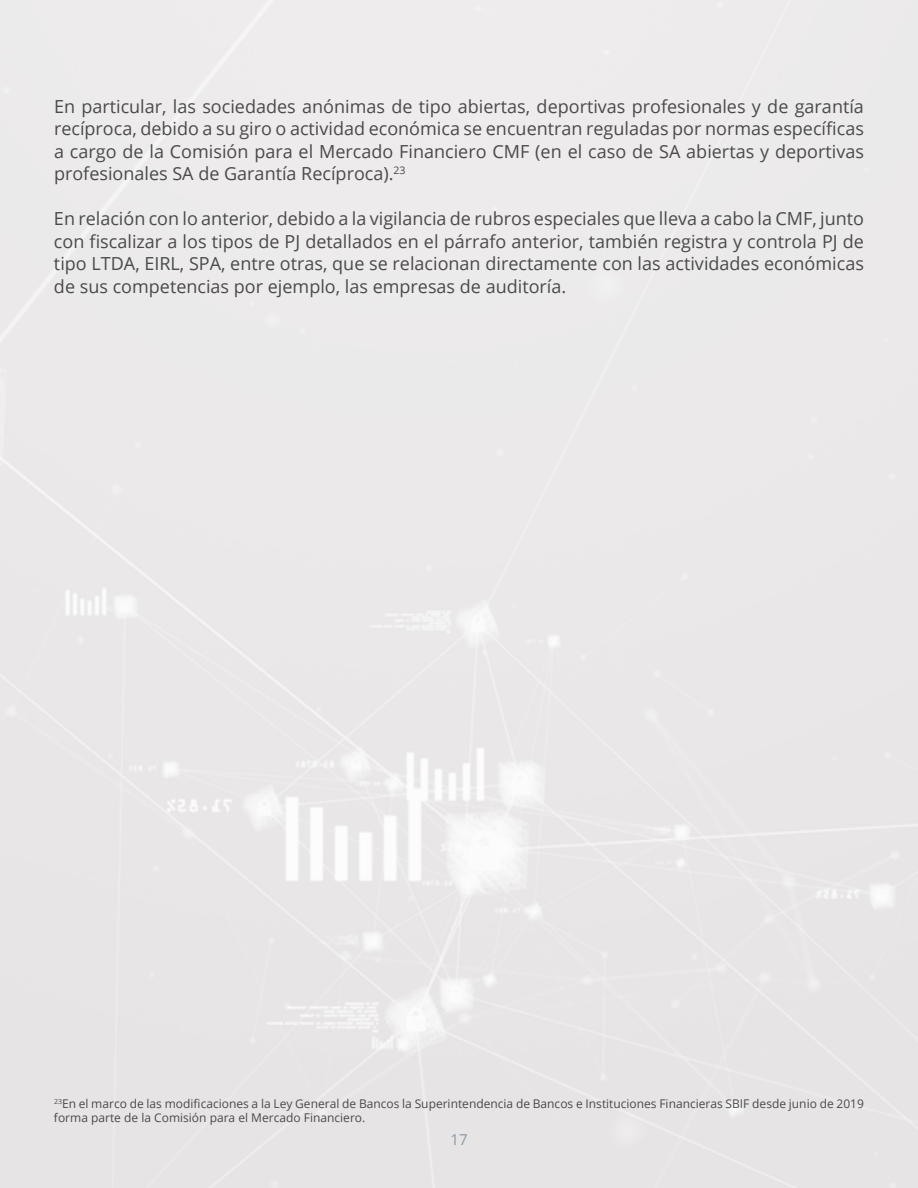
<style>
.page{position:relative;width:918px;height:1188px;background:#fff}
.page>*{position:absolute;margin:0;border:0;box-sizing:border-box;transform-origin:0 0}
.t1{font:18px/22.5px "Open Sans";color:#4a4a49;text-align:justify}
.t2{font:15px "Open Sans";color:#899aa7}
.t3{font:12px/14.4px "Open Sans";color:#4a4a49}
</style>
<div class="page">
<p class="t1" style="left:54px;top:95px;width:812px">En particular, las sociedades anónimas de tipo abiertas, deportivas profesionales y de garantía recíproca, debido a su giro o actividad económica se encuentran reguladas por normas específicas a cargo de la Comisión para el Mercado Financiero CMF (en el caso de SA abiertas y deportivas profesionales SA de Garantía Recíproca).<sup>23</sup></p>
<p class="t1" style="left:54px;top:207px;width:812px">En relación con lo anterior, debido a la vigilancia de rubros especiales que lleva a cabo la CMF, junto con fiscalizar a los tipos de PJ detallados en el párrafo anterior, también registra y controla PJ de tipo LTDA, EIRL, SPA, entre otras, que se relacionan directamente con las actividades económicas de sus competencias por ejemplo, las empresas de auditoría.</p>
<p class="t3" style="left:54px;top:1096px;width:811px"><sup>23</sup>En el marco de las modificaciones a la Ley General de Bancos la Superintendencia de Bancos e Instituciones Financieras SBIF desde junio de 2019 forma parte de la Comisión para el Mercado Financiero.</p>
<p class="t2" style="left:450px;top:1130px;width:19px">17</p>
</div>
